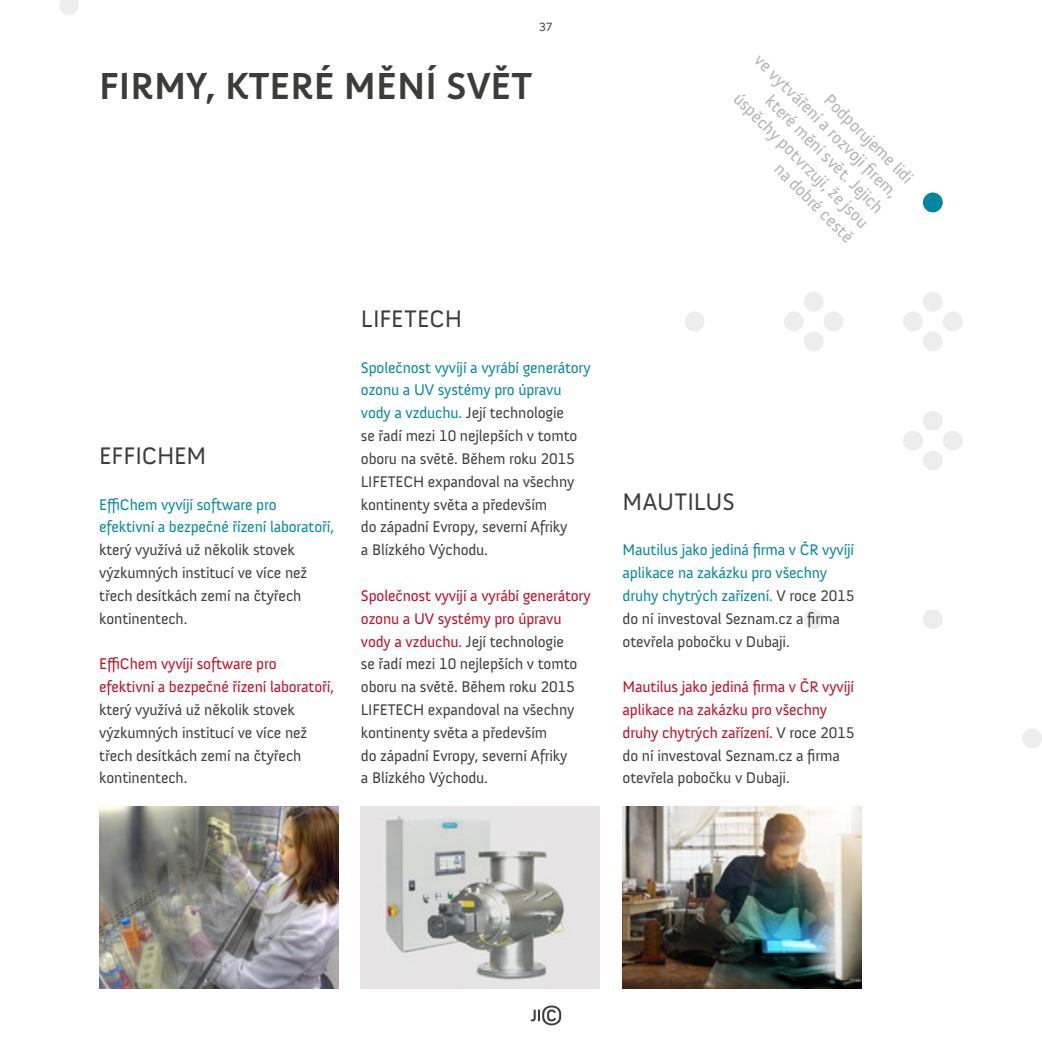
<style>
.page{position:relative;width:1042px;height:1042px;background:#fff}
.page>*{position:absolute;margin:0;border:0;box-sizing:border-box;transform-origin:0 0}
.t1{font:700 38.5px "Anivers";color:#3c3c3b}
.t2{font:24.5px "Anivers";color:#3c3c3b}
.Perex_R{font:17.5px/21px "Anivers";color:#b3b2b2;text-align:right}
.t3{font:15.75px/22.8px "Anivers";letter-spacing:-.01em;color:#3c3c3b}
.t4{font:15.75px/22.8px "Anivers";letter-spacing:-.01em;color:#0086a1}
.t5{font:15.75px/22.8px "Anivers";letter-spacing:-.01em;color:#c10a25}
.t6{font:12.25px "Anivers";color:#3c3c3b}
.s1{color:#0086a1}
.s2{color:#c10a25}
.s3{color:#3c3c3b}
</style>
<div class="page">
<svg style="left:59px;top:0;width:20px;height:15px"></svg>
<svg style="left:685px;top:196px;width:357px;height:691px"></svg>
<div style="left:923px;top:192px;width:20px;height:20px;background:#0086a1;border-radius:50%"></div>
<img style="left:99px;top:806px;width:239px;height:183px">
<img style="left:361px;top:806px;width:239px;height:183px">
<img style="left:622px;top:806px;width:239px;height:183px">
<svg style="left:530px;top:1005px;width:31px;height:20px"></svg>
<p class="t6" style="left:539px;top:20px;width:15px">37</p>
<h1 class="t1" style="left:99px;top:65px;width:434px">FIRMY, KTERÉ MĚNÍ SVĚT</h1>
<p class="Perex_R" style="left:779px;top:35px;width:197px;rotate:45deg">Podporujeme lidi<br>ve vytváření a rozvoji fi rem,</p>
<p class="Perex_R" style="left:744px;top:88px;width:184px;rotate:45deg">úspěchy potvrzují, že jsou</p>
<p class="Perex_R" style="left:775px;top:90px;width:160px;rotate:45deg">které mění svět. Jejich</p>
<p class="Perex_R" style="left:784px;top:159px;width:106px;rotate:45deg">na dobré cestě</p>
<h2 class="t2" style="left:99px;top:442px;width:109px">EFFICHEM</h2>
<p class="t3" style="left:99px;top:493px;width:236px"><span class="s1">EffiChem vyvíjí software pro efektivní a bezpečné řízení laboratoří, </span>který využívá už několik stovek výzkumných institucí ve více než třech desítkách zemí na čtyřech kontinentech.</p>
<p class="t3" style="left:99px;top:653px;width:236px"><span class="s2">EffiChem vyvíjí software pro efektivní a bezpečné řízení laboratoří, </span>který využívá už několik stovek výzkumných institucí ve více než třech desítkách zemí na čtyřech kontinentech.</p>
<h2 class="t2" style="left:361px;top:305px;width:103px">LIFETECH</h2>
<p class="t3" style="left:361px;top:356px;width:231px"><span class="s1">Společnost vyvíjí a vyrábí generátory ozonu a UV systémy pro úpravu vody a vzduchu.</span> Její technologie<br>se řadí mezi 10 nejlepších v tomto oboru na světě. Během roku 2015<br>LIFETECH expandoval na všechny kontinenty světa a především<br>do západní Evropy, severní Afriky<br>a Blízkého Východu.</p>
<p class="t3" style="left:361px;top:584px;width:231px"><span class="s2">Společnost vyvíjí a vyrábí generátory ozonu a UV systémy pro úpravu vody a vzduchu.</span> Její technologie<br>se řadí mezi 10 nejlepších v tomto oboru na světě. Během roku 2015<br>LIFETECH expandoval na všechny kontinenty světa a především<br>do západní Evropy, severní Afriky<br>a Blízkého Východu.</p>
<h2 class="t2" style="left:622px;top:488px;width:114px">MAUTILUS</h2>
<p class="t4" style="left:622px;top:539px;width:233px">Mautilus jako jediná firma v ČR vyvíjí aplikace na zakázku pro všechny druhy chytrých zařízení. <span class="s3">V roce 2015 do ní investoval Seznam.cz a firma otevřela pobočku v Dubaji.</span></p>
<p class="t5" style="left:622px;top:676px;width:233px">Mautilus jako jediná firma v ČR vyvíjí aplikace na zakázku pro všechny druhy chytrých zařízení. <span class="s3">V roce 2015 do ní investoval Seznam.cz a firma otevřela pobočku v Dubaji.</span></p>
</div>
